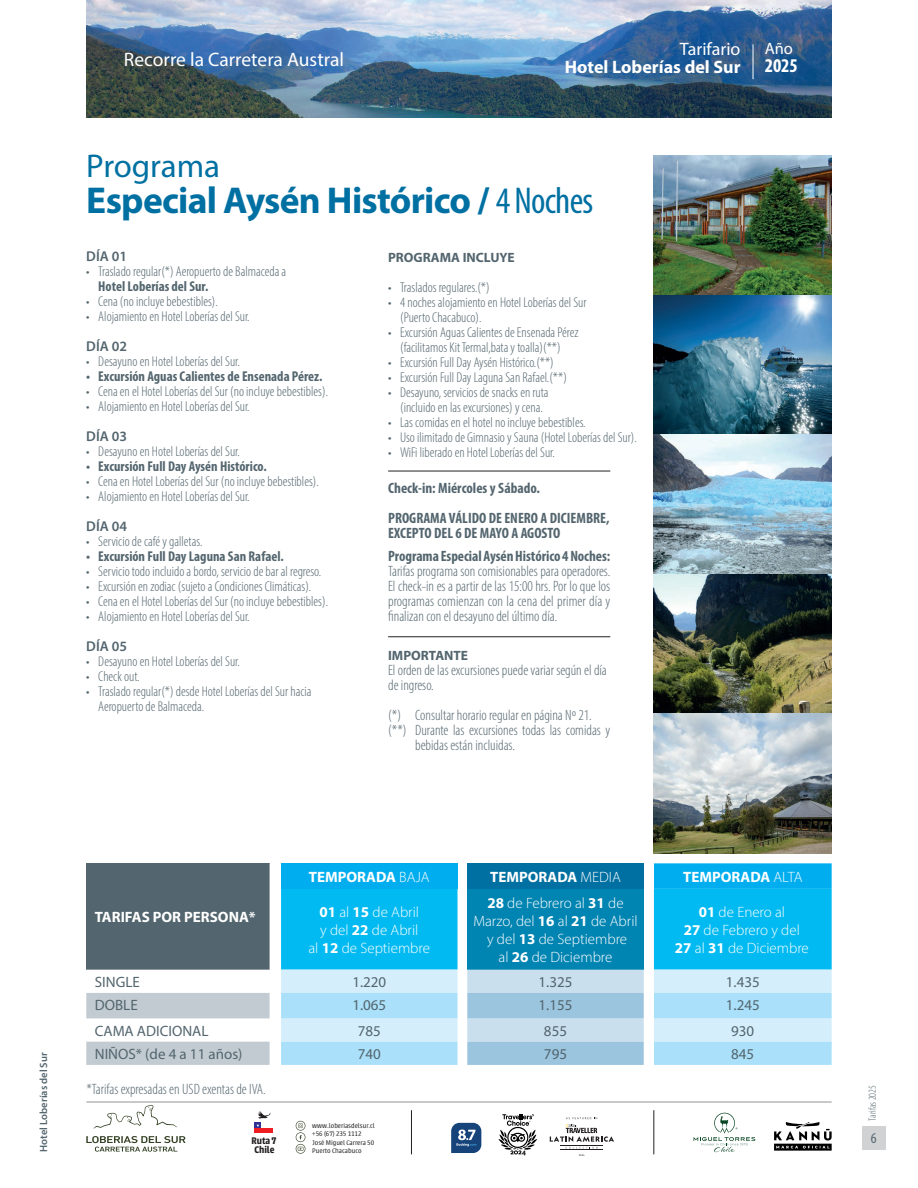
<style>
.page{position:relative;width:918px;height:1188px;background:#fff}
.page>*{position:absolute;margin:0;border:0;box-sizing:border-box;transform-origin:0 0}
.t1{font:700 37.5px "Myriad Pro";letter-spacing:-.02em;color:#0070a2}
.t2{font:33px "Myriad Pro";letter-spacing:-.005em;color:#0070a2}
.t3{font:19.5px "Myriad Pro";color:#fff}
.t4{font:700 condensed 19.5px "Myriad Pro";color:#fff}
.t5{font:700 18px "Myriad Pro";color:#fff}
.t6{font:18px "Myriad Pro";color:#fff}
.t7{font:16.5px "Myriad Pro";color:#fff}
.t8{font:300 condensed 15px/15px "Myriad Pro";color:#53656e}
.t9{font:300 15px/18px "Myriad Pro";color:#fff;text-align:center}
.t10{font:15px "Myriad Pro";color:#53656e}
.t11{font:700 condensed 15px/15px "Myriad Pro";color:#53656e}
.t12{font:700 15px "Myriad Pro";color:#fff}
.t13{font:condensed 15px "Myriad Pro";color:#53656e}
.t14{font:300 condensed 14.25px "Myriad Pro";color:#53656e}
.t15{font:700 condensed 14.25px "Myriad Pro";color:#53656e}
.t16{font:600 14.25px "Myriad Pro";color:#53656e}
.t17{font:700 13.5px "Myriad Pro";color:#53656e}
.t18{font:600 10.5px "Myriad Pro";color:#53656e}
.t19{font:300 condensed 10.5px "Myriad Pro";color:#53656e}
.t20{font:600 10.5px/9.1px "Urbana";color:#231f20;scale:1.04 1}
.t21{font:300 7.35px/8.1px "Urbana";color:#231f20;scale:1.04 1}
.s1{font-weight:400;font-stretch:condensed}
.s2{font-weight:700}
.s3{font-weight:300}
</style>
<div class="page">
<div style="left:862px;top:1127px;width:23px;height:23px;background:#d1d2d4"></div>
<hr style="left:86px;top:1102px;width:746px;height:1px;background:#939598">
<svg style="left:94px;top:1105px;width:83px;height:24px"></svg>
<svg style="left:86px;top:1136px;width:100px;height:16px"></svg>
<svg style="left:296px;top:1121px;width:9px;height:33px"></svg>
<div style="left:255px;top:1128px;width:18px;height:5px;background:#ee1d23"></div>
<svg style="left:255px;top:1111px;width:16px;height:17px"></svg>
<svg style="left:774px;top:1122px;width:58px;height:29px"></svg>
<svg style="left:694px;top:1113px;width:61px;height:39px"></svg>
<hr style="left:411px;top:1110px;width:1px;height:44px;background:#231f20">
<hr style="left:654px;top:1110px;width:1px;height:44px;background:#231f20">
<svg style="left:451px;top:1123px;width:30px;height:30px"></svg>
<svg style="left:550px;top:1117px;width:64px;height:39px"></svg>
<svg style="left:499px;top:1114px;width:38px;height:41px"></svg>
<img style="left:86px;top:0;width:746px;height:118px">
<hr style="left:753px;top:44px;width:1px;height:35px;background:#fff">
<hr style="left:388px;top:636px;width:222px;height:1px;background:#231f20">
<hr style="left:388px;top:471px;width:222px;height:1px;background:#231f20">
<svg style="left:86px;top:863px;width:746px;height:202px;background:#71bcd6"></svg>
<div style="left:281px;top:863px;width:177px;height:26px;background:#00aeef"></div>
<img style="left:654px;top:155px;width:178px;height:699px">
<h3 class="t3" style="left:124px;top:47px;width:222px">Recorre la Carretera Austral</h3>
<p class="t6" style="left:680px;top:38px;width:62px">Tarifario</p>
<p class="t5" style="left:565px;top:56px;width:177px">Hotel Loberías del Sur</p>
<p class="t7" style="left:765px;top:39px;width:30px">Año</p>
<h3 class="t4" style="left:765px;top:54px;width:35px">2025</h3>
<p class="t2" style="left:86px;top:146px;width:135px">Programa</p>
<p class="t1" style="left:86px;top:176px;width:509px">Especial Aysén Histórico / <span class="s1">4 Noches</span></p>
<p class="t17" style="left:388px;top:249px;width:128px">PROGRAMA INCLUYE</p>
<p class="t14" style="left:388px;top:279px;width:103px">• Traslados regulares.(*)</p>
<p class="t14" style="left:388px;top:294px;width:200px">• 4 noches alojamiento en Hotel Loberías del Sur</p>
<p class="t14" style="left:400px;top:309px;width:83px">(Puerto Chacabuco).</p>
<p class="t14" style="left:388px;top:324px;width:192px">• Excursión Aguas Calientes de Ensenada Pérez</p>
<p class="t14" style="left:400px;top:339px;width:162px">(facilitamos Kit Termal,bata y toalla)(**)</p>
<p class="t14" style="left:388px;top:354px;width:167px">• Excursión Full Day Aysén Histórico.(**)</p>
<p class="t14" style="left:388px;top:369px;width:180px">• Excursión Full Day Laguna San Rafael.(**)</p>
<p class="t14" style="left:388px;top:384px;width:162px">• Desayuno, servicios de snacks en ruta</p>
<p class="t14" style="left:400px;top:399px;width:144px">(incluido en las excursiones) y cena.</p>
<p class="t14" style="left:388px;top:414px;width:199px">• Las comidas en el hotel no incluye bebestibles.</p>
<p class="t14" style="left:388px;top:429px;width:250px">• Uso ilimitado de Gimnasio y Sauna (Hotel Loberías del Sur).</p>
<p class="t14" style="left:388px;top:444px;width:168px">• WiFi liberado en Hotel Loberías del Sur.</p>
<p class="t16" style="left:86px;top:248px;width:42px">DÍA 01</p>
<p class="t14" style="left:86px;top:263px;width:201px">• Traslado regular(*) Aeropuerto de Balmaceda a</p>
<p class="t15" style="left:98px;top:278px;width:112px">Hotel Loberías del Sur.</p>
<p class="t14" style="left:86px;top:293px;width:133px">• Cena (no incluye bebestibles).</p>
<p class="t14" style="left:86px;top:308px;width:165px">• Alojamiento en Hotel Loberías del Sur.</p>
<p class="t16" style="left:86px;top:338px;width:42px">DÍA 02</p>
<p class="t14" style="left:86px;top:353px;width:155px">• Desayuno en Hotel Loberías del Sur.</p>
<p class="t15" style="left:86px;top:368px;width:238px">• Excursión Aguas Calientes de Ensenada Pérez.</p>
<p class="t14" style="left:86px;top:383px;width:243px">• Cena en el Hotel Loberías del Sur (no incluye bebestibles).</p>
<p class="t14" style="left:86px;top:398px;width:165px">• Alojamiento en Hotel Loberías del Sur.</p>
<p class="t16" style="left:86px;top:428px;width:42px">DÍA 03</p>
<p class="t14" style="left:86px;top:443px;width:155px">• Desayuno en Hotel Loberías del Sur.</p>
<p class="t15" style="left:86px;top:458px;width:182px">• Excursión Full Day Aysén Histórico.</p>
<p class="t14" style="left:86px;top:473px;width:234px">• Cena en Hotel Loberías del Sur (no incluye bebestibles).</p>
<p class="t14" style="left:86px;top:488px;width:165px">• Alojamiento en Hotel Loberías del Sur.</p>
<p class="t16" style="left:86px;top:518px;width:42px">DÍA 04</p>
<p class="t14" style="left:86px;top:533px;width:118px">• Servicio de café y galletas.</p>
<p class="t15" style="left:86px;top:548px;width:199px">• Excursión Full Day Laguna San Rafael.</p>
<p class="t14" style="left:86px;top:563px;width:236px">• Servicio todo incluido a bordo, servicio de bar al regreso.</p>
<p class="t14" style="left:86px;top:578px;width:227px">• Excursión en zodiac (sujeto a Condiciones Climáticas).</p>
<p class="t14" style="left:86px;top:593px;width:243px">• Cena en el Hotel Loberías del Sur (no incluye bebestibles).</p>
<p class="t14" style="left:86px;top:608px;width:165px">• Alojamiento en Hotel Loberías del Sur.</p>
<p class="t16" style="left:86px;top:638px;width:42px">DÍA 05</p>
<p class="t14" style="left:86px;top:653px;width:155px">• Desayuno en Hotel Loberías del Sur.</p>
<p class="t14" style="left:86px;top:668px;width:55px">• Check out.</p>
<p class="t14" style="left:86px;top:683px;width:227px">• Traslado regular(*) desde Hotel Loberías del Sur hacia</p>
<p class="t14" style="left:98px;top:698px;width:107px">Aeropuerto de Balmaceda.</p>
<p class="t11" style="left:388px;top:480px;width:153px">Check-in: Miércoles y Sábado.</p>
<p class="t11" style="left:388px;top:510px;width:223px">PROGRAMA VÁLIDO DE ENERO A DICIEMBRE,<br>EXCEPTO DEL 6 DE MAYO A AGOSTO</p>
<p class="t8" style="left:388px;top:549px;width:224px;text-align:justify"><span class="s2">Programa Especial Aysén Histórico 4 Noches:<br></span>Tarifas programa son comisionables para operadores.<br>El check-in es a partir de las 15:00 hrs. Por lo que los programas comienzan con la cena del primer día y finalizan con el desayuno del último día.</p>
<p class="t17" style="left:388px;top:647px;width:82px">IMPORTANTE</p>
<p class="t8" style="left:388px;top:663px;width:220px">El orden de las excursiones puede variar según el día de ingreso.</p>
<p class="t8" style="left:388px;top:708px;width:205px">(*) Consultar horario regular en página Nº 21.</p>
<p class="t8" style="left:415px;top:723px;width:197px;text-indent:-27px">(**) Durante las excursiones todas las comidas y bebidas están incluidas.</p>
<p class="t18" style="left:37px;top:1152px;width:101px;rotate:-90deg">Hotel Loberías del Sur</p>
<p class="t12" style="left:95px;top:907px;width:162px">TARIFAS POR PERSONA*</p>
<p class="t12" style="left:309px;top:867px;width:122px">TEMPORADA <span class="s3">BAJA</span></p>
<p class="t12" style="left:490px;top:867px;width:132px">TEMPORADA <span class="s3">MEDIA</span></p>
<p class="t12" style="left:683px;top:867px;width:121px">TEMPORADA <span class="s3">ALTA</span></p>
<p class="t9" style="left:319px;top:903px;width:101px;text-align:left"><span class="s2">01</span> al <span class="s2">15</span> de Abril y del <span class="s2">22</span> de Abril</p>
<p class="t9" style="left:308px;top:939px;width:123px">al <span class="s2">12</span> de Septiembre</p>
<p class="t9" style="left:473px;top:894px;width:166px"><span class="s2">28</span> de Febrero al <span class="s2">31</span> de<br>Marzo, del <span class="s2">16</span> al <span class="s2">21</span> de Abril y del <span class="s2">13</span> de Septiembre<br>al <span class="s2">26</span> de Diciembre</p>
<p class="t9" style="left:684px;top:903px;width:117px"><span class="s2">01</span> de Enero al<br><span class="s2">27</span> de Febrero y del</p>
<p class="t9" style="left:675px;top:939px;width:135px"><span class="s2">27</span> al <span class="s2">31</span> de Diciembre</p>
<p class="t10" style="left:95px;top:973px;width:46px">SINGLE</p>
<p class="t10" style="left:352px;top:973px;width:35px">1.220</p>
<p class="t10" style="left:539px;top:973px;width:35px">1.325</p>
<p class="t10" style="left:726px;top:973px;width:35px">1.435</p>
<p class="t10" style="left:95px;top:996px;width:44px">DOBLE</p>
<p class="t10" style="left:352px;top:996px;width:35px">1.065</p>
<p class="t10" style="left:539px;top:996px;width:35px">1.155</p>
<p class="t10" style="left:726px;top:996px;width:35px">1.245</p>
<p class="t10" style="left:95px;top:1021px;width:115px">CAMA ADICIONAL</p>
<p class="t10" style="left:358px;top:1021px;width:25px">785</p>
<p class="t10" style="left:544px;top:1021px;width:25px">855</p>
<p class="t10" style="left:731px;top:1021px;width:25px">930</p>
<p class="t10" style="left:95px;top:1045px;width:149px">NIÑOS* (de 4 a 11 años)</p>
<p class="t10" style="left:358px;top:1045px;width:25px">740</p>
<p class="t10" style="left:544px;top:1045px;width:25px">795</p>
<p class="t10" style="left:731px;top:1045px;width:25px">845</p>
<p class="t8" style="left:87px;top:1082px;width:181px">*Tarifas expresadas en USD exentas de IVA.</p>
<p class="t20" style="left:252px;top:1136px;width:25px">Ruta 7<br>Chile</p>
<p class="t21" style="left:312px;top:1122px;width:62px">www.loberiasdelsur.cl +56 (67) 235 1112<br>José Miguel Carrera 50<br>Puerto Chacabuco</p>
<p class="t19" style="left:866px;top:1121px;width:37px;rotate:-90deg">Tarifas 2025</p>
<p class="t13" style="left:871px;top:1129px;width:7px">6</p>
</div>
